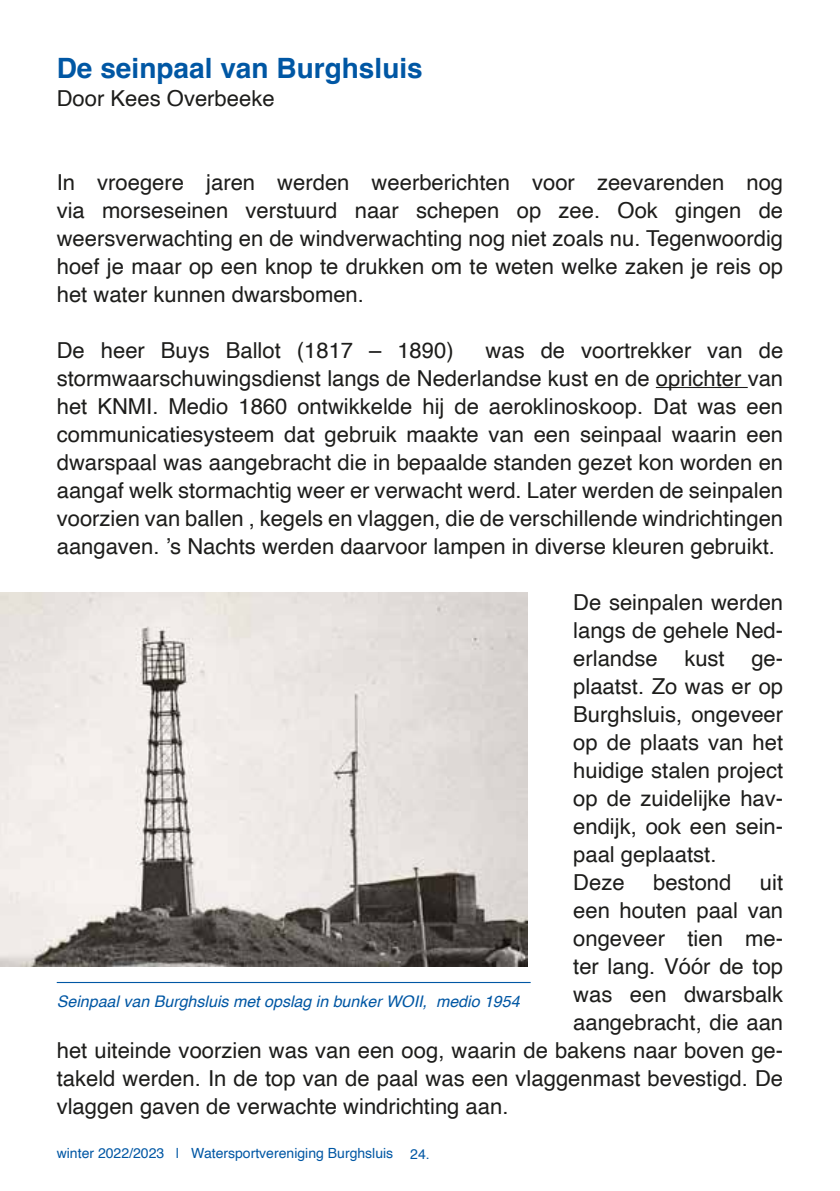
<style>
.page{position:relative;width:840px;height:1191px;background:#fff}
.page>*{position:absolute;margin:0;border:0;box-sizing:border-box;transform-origin:0 0}
.t1{font:700 28px "Helvetica";color:#0057a4}
.t2{font:22px/28px "Helvetica";color:#1d1d1b;text-align:justify}
.t3{font:italic 16px "Helvetica";color:#0057a4}
.t4{font:14px "Helvetica";color:#0057a4}
</style>
<div class="page">
<hr style="left:655px;top:387px;width:92px;height:1px;background:#1d1d1b">
<img style="left:0;top:592px;width:527px;height:374px">
<hr style="left:57px;top:982px;width:473px;height:1px;background:#0057a4">
<p class="t1" style="left:57px;top:51px;width:367px">De seinpaal van Burghsluis</p>
<p class="t2" style="left:57px;top:85px;width:219px">Door Kees Overbeeke</p>
<p class="t2" style="left:57px;top:169px;width:727px">In vroegere jaren werden weerberichten voor zeevarenden nog via morseseinen verstuurd naar schepen op zee. Ook gingen de weersverwachting en de windverwachting nog niet zoals nu. Tegenwoordig hoef je maar op een knop te drukken om te weten welke zaken je reis op het water kunnen dwarsbomen.</p>
<p class="t2" style="left:57px;top:337px;width:398px">De heer Buys Ballot (1817 – 1890)</p>
<p class="t2" style="left:57px;top:337px;width:727px;text-indent:428px">was de voortrekker van de stormwaarschuwingsdienst langs de Nederlandse kust en de oprichter van het KNMI. Medio 1860 ontwikkelde hij de aeroklinoskoop. Dat was een communicatiesysteem dat gebruik maakte van een seinpaal waarin een dwarspaal was aangebracht die in bepaalde standen gezet kon worden en aangaf welk stormachtig weer er verwacht werd. Later werden de seinpalen voorzien van ballen , kegels en vlaggen, die de verschillende windrichtingen aangaven. ’s Nachts werden daarvoor lampen in diverse kleuren gebruikt.</p>
<p class="t2" style="left:573px;top:589px;width:211px;text-align:left">De seinpalen werden langs de gehele Ned&shy;erlandse kust ge&shy;plaatst. Zo was er op<br>Burghsluis, ongeveer op de plaats van het huidige stalen project op de zuidelijke hav&shy;endijk, ook een sein&shy;paal geplaatst.<br>Deze</p>
<p class="t2" style="left:652px;top:869px;width:80px">bestond</p>
<p class="t2" style="left:759px;top:869px;width:25px">uit</p>
<p class="t2" style="left:573px;top:897px;width:211px">een houten paal van</p>
<p class="t2" style="left:573px;top:925px;width:211px">ongeveer tien me-</p>
<p class="t2" style="left:573px;top:953px;width:211px">ter lang. Vóór de top</p>
<p class="t2" style="left:573px;top:981px;width:211px">was een dwarsbalk</p>
<p class="t2" style="left:573px;top:1009px;width:211px">aangebracht, die aan</p>
<p class="t2" style="left:57px;top:1037px;width:727px">het uiteinde voorzien was van een oog, waarin de bakens naar boven ge-</p>
<p class="t2" style="left:57px;top:1065px;width:727px">takeld werden. In de top van de paal was een vlaggenmast bevestigd. De</p>
<p class="t2" style="left:57px;top:1093px;width:453px">vlaggen gaven de verwachte windrichting aan.</p>
<p class="t3" style="left:57px;top:989px;width:464px">Seinpaal van Burghsluis met opslag in bunker WOII, medio 1954</p>
<p class="t4" style="left:57px;top:1141px;width:374px">winter 2022/2023 | Watersportvereniging Burghsluis 24.</p>
</div>
